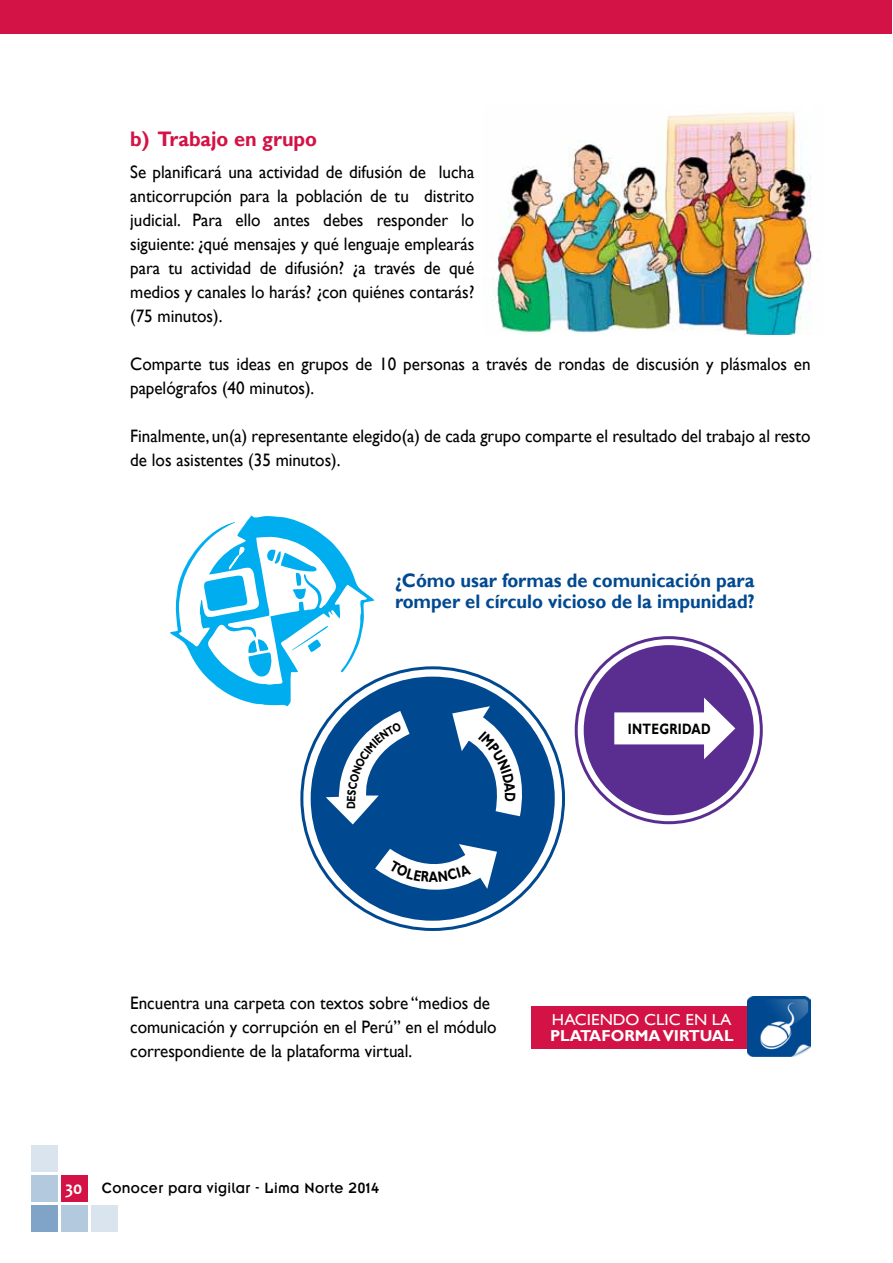
<style>
.page{position:relative;width:893px;height:1263px;background:#fff}
.page>*{position:absolute;margin:0;border:0;box-sizing:border-box;transform-origin:0 0}
.t1{font:700 21px "Gill Sans";color:#d31245;scale:.95 1}
.t2{font:700 19.5px/21px "Gill Sans";color:#004990;scale:.94 1}
.t3{font:18px/24px "Gill Sans";color:#000;scale:.95 1}
.t4{font:700 15.9px "Gill Sans";color:#fff}
.t5{font:15.9px "Gill Sans";color:#fff;scale:1.07 1}
.t6{font:15.15px "Emblem";letter-spacing:.025em;color:#000;scale:.95 1}
.t7{font:700 15px "Gill Sans";letter-spacing:.025em;color:#000;scale:.8 1}
.s1{font-family:"Candara";font-weight:700;font-size:18.45px;color:#fff}
</style>
<div class="page">
<div style="left:31px;top:1205px;width:27px;height:26px;background:#80a4c8"></div>
<div style="left:61px;top:1175px;width:27px;height:27px;background:#d31245"></div>
<div style="left:61px;top:1205px;width:27px;height:26px;background:#b3c9de"></div>
<div style="left:31px;top:1175px;width:27px;height:27px;background:#b3c9de"></div>
<div style="left:31px;top:1145px;width:27px;height:27px;background:#d9e4ee"></div>
<div style="left:91px;top:1205px;width:26px;height:26px;background:#d9e4ee"></div>
<div style="left:0;top:0;width:891px;height:34px;background:#d31245"></div>
<img style="left:495px;top:112px;width:318px;height:223px">
<div style="left:531px;top:1006px;width:235px;height:42px;background:#d31245"></div>
<img style="left:748px;top:997px;width:63px;height:60px">
<div style="left:311px;top:677px;width:244px;height:244px;background:#004990;border-radius:50%"></div>
<div style="left:584px;top:645px;width:170px;height:170px;background:#5a2e91;border-radius:50%"></div>
<svg style="left:614px;top:698px;width:121px;height:61px"></svg>
<svg style="left:170px;top:515px;width:240px;height:309px"></svg>
<svg style="left:452px;top:706px;width:81px;height:110px"></svg>
<svg style="left:375px;top:844px;width:122px;height:66px"></svg>
<p class="t1" style="left:130px;top:126px;width:198px">b) Trabajo en grupo</p>
<p class="t3" style="left:130px;top:161px;width:364px;text-align:justify">Se planificará una actividad de difusión de lucha anticorrupción para la población de tu distrito judicial. Para ello antes debes responder lo siguiente: ¿qué mensajes y qué lenguaje emplearás para tu actividad de difusión? ¿a través de qué medios y canales lo harás? ¿con quiénes contarás? (75 minutos).</p>
<p class="t3" style="left:130px;top:353px;width:718px">Comparte tus ideas en grupos de 10 personas a través de rondas de discusión y plásmalos en papelógrafos (40 minutos).</p>
<p class="t3" style="left:130px;top:425px;width:718px">Finalmente, un(a) representante elegido(a) de cada grupo comparte el resultado del trabajo al resto de los asistentes (35 minutos).</p>
<p class="t2" style="left:395px;top:571px;width:384px">¿Cómo usar formas de comunicación para romper el círculo vicioso de la impunidad?</p>
<p class="t7" style="left:628px;top:720px;width:105px">I nteg ridad</p>
<p class="t3" style="left:130px;top:991px;width:387px">Encuentra una carpeta con textos sobre “medios de comunicación y corrupción en el Perú” en el módulo correspondiente de la plataforma virtual.</p>
<p class="t6" style="left:65px;top:1180px;width:332px"><span class="s1">30</span> Conocer para vigilar - Lima Norte 2014</p>
<p class="t5" style="left:552px;top:1010px;width:23px">Haciendo</p>
<p class="t5" style="left:644px;top:1010px;width:20px">Clic</p>
<p class="t5" style="left:685px;top:1010px;width:35px">en la</p>
<p class="t4" style="left:550px;top:1026px;width:185px">plataforma virtual</p>
</div>
